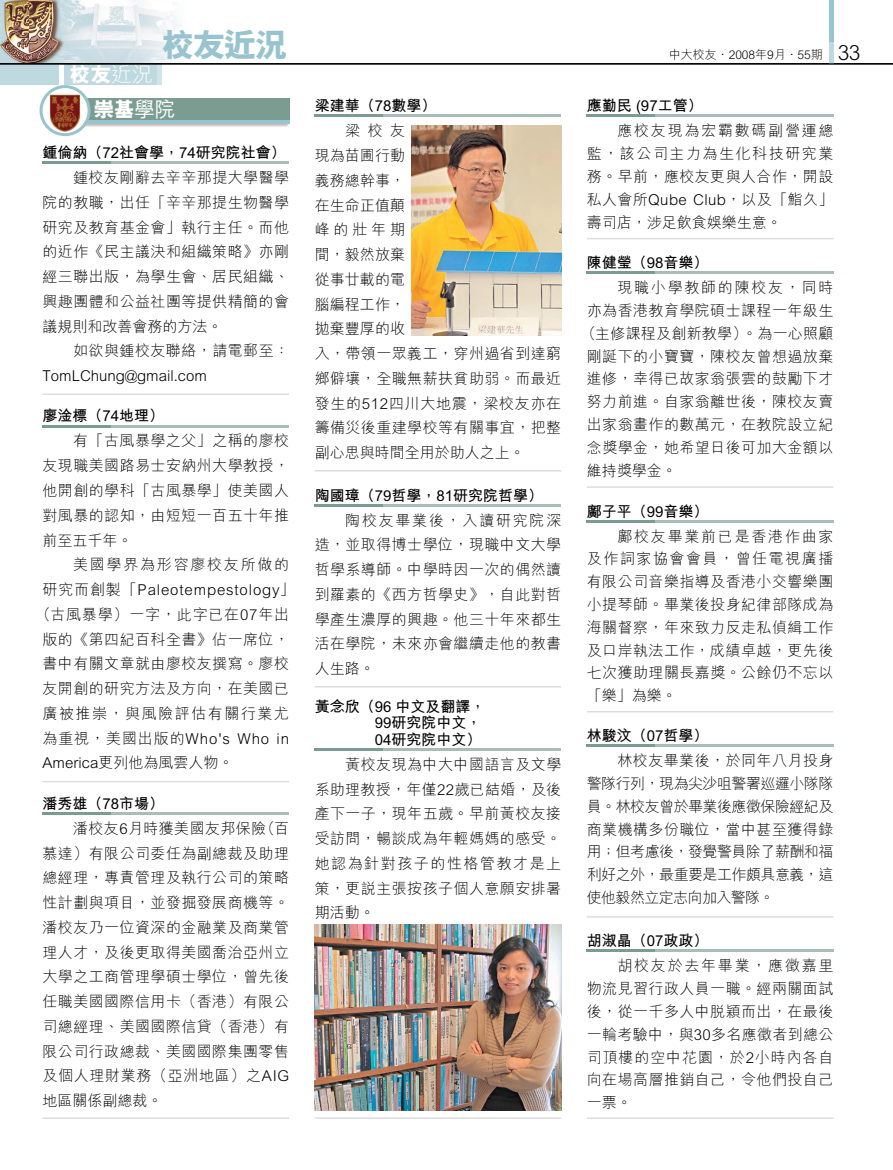
<style>
.page{position:relative;width:893px;height:1170px;background:#fff}
.page>*{position:absolute;margin:0;border:0;box-sizing:border-box;transform-origin:0 0}
.t1{font:800 33px "M Hei HK";color:#98c4cf}
.t2{font:800 21px "M Hei HK";color:#fff}
.t3{font:300 15px/24.8px "M Hei HK";letter-spacing:.03em;color:#000;text-align:justify}
.t4{font:700 15px/16.5px "M Hei HK";color:#000}
.t5{font:300 15px/24.8px "M Hei HK";color:#000}
.t6{font:300 15px "M Hei HK";letter-spacing:.055em;color:#000}
.t7{font:300 15px "M Hei HK";letter-spacing:.115em;color:#000}
.t8{font:300 15px "M Hei HK";letter-spacing:.06em;color:#000}
.t9{font:300 15px "M Hei HK";letter-spacing:.105em;color:#000}
.t10{font:300 12px "M Hei HK";letter-spacing:-.005em;color:#000}
.s1{font-weight:300}
.s2{font-weight:500}
.s3{font-size:21px}
</style>
<div class="page">
<div style="left:48px;top:98px;width:242px;height:29px;background:#613628;opacity:.35"></div>
<div style="left:51px;top:98px;width:238px;height:25px;background:#7b9d91"></div>
<hr style="left:51px;top:120px;width:238px;height:3px;background:#98c4cf">
<svg style="left:41px;top:87px;width:48px;height:48px"></svg>
<img style="left:50px;top:94px;width:30px;height:38px">
<div style="left:40px;top:85px;width:51px;height:51px;border:3px solid #98c4cf;border-radius:50%"></div>
<img style="left:0;top:0;width:893px;height:64px">
<div style="left:0;top:64px;width:162px;height:21px;background:#bfd9e0"></div>
<hr style="left:60px;top:64px;width:4px;height:21px;background:#fff">
<hr style="left:158px;top:64px;width:4px;height:21px;background:#d3e3e8">
<hr style="left:829px;top:0;width:4px;height:64px;background:#98c4cf">
<hr style="left:829px;top:43px;width:4px;height:21px;background:#bfd9e0">
<hr style="left:0;top:64px;width:893px;height:1px;background:#000">
<hr style="left:43px;top:161px;width:246px;height:3px;background:#a9bcb5">
<hr style="left:43px;top:161px;width:68px;height:3px;background:#7b9d91">
<hr style="left:43px;top:393px;width:246px;height:2px;background:#dcddde">
<hr style="left:43px;top:425px;width:246px;height:2px;background:#a9bcb5">
<hr style="left:43px;top:425px;width:68px;height:2px;background:#7b9d91">
<hr style="left:43px;top:780px;width:246px;height:2px;background:#dcddde">
<hr style="left:43px;top:812px;width:246px;height:2px;background:#a9bcb5">
<hr style="left:43px;top:812px;width:68px;height:2px;background:#7b9d91">
<hr style="left:43px;top:1117px;width:246px;height:1px;background:#dcddde">
<hr style="left:315px;top:115px;width:246px;height:2px;background:#a9bcb5">
<hr style="left:315px;top:115px;width:68px;height:2px;background:#7b9d91">
<hr style="left:315px;top:470px;width:246px;height:1px;background:#dcddde">
<hr style="left:315px;top:504px;width:246px;height:2px;background:#a9bcb5">
<hr style="left:315px;top:504px;width:68px;height:2px;background:#7b9d91">
<hr style="left:315px;top:686px;width:246px;height:1px;background:#dcddde">
<hr style="left:315px;top:1117px;width:246px;height:1px;background:#dcddde">
<hr style="left:315px;top:748px;width:246px;height:3px;background:#a9bcb5">
<hr style="left:315px;top:748px;width:68px;height:3px;background:#7b9d91">
<hr style="left:587px;top:115px;width:246px;height:2px;background:#a9bcb5">
<hr style="left:587px;top:115px;width:68px;height:2px;background:#7b9d91">
<hr style="left:587px;top:238px;width:246px;height:1px;background:#dcddde">
<hr style="left:587px;top:744px;width:246px;height:3px;background:#a9bcb5">
<hr style="left:587px;top:744px;width:68px;height:3px;background:#7b9d91">
<hr style="left:587px;top:916px;width:246px;height:1px;background:#dcddde">
<hr style="left:587px;top:949px;width:246px;height:3px;background:#a9bcb5">
<hr style="left:587px;top:949px;width:68px;height:3px;background:#7b9d91">
<hr style="left:587px;top:1117px;width:246px;height:1px;background:#dcddde">
<hr style="left:587px;top:271px;width:246px;height:3px;background:#a9bcb5">
<hr style="left:587px;top:271px;width:68px;height:3px;background:#7b9d91">
<hr style="left:587px;top:486px;width:246px;height:2px;background:#dcddde">
<hr style="left:587px;top:520px;width:246px;height:2px;background:#a9bcb5">
<hr style="left:587px;top:520px;width:68px;height:2px;background:#7b9d91">
<hr style="left:587px;top:710px;width:246px;height:2px;background:#dcddde">
<img style="left:315px;top:924px;width:246px;height:185px">
<img style="left:412px;top:126px;width:149px;height:209px">
<h2 class="t2" style="left:70px;top:60px;width:85px">校友<span class="s1">近況</span></h2>
<h1 class="t1" style="left:162px;top:23px;width:128px">校友近況</h1>
<h2 class="t2" style="left:94px;top:95px;width:84px">崇基<span class="s2">學院</span></h2>
<p class="t4" style="left:43px;top:143px;width:245px">鍾倫納（72社會學，74研究院社會）</p>
<p class="t3" style="left:43px;top:165px;width:248px;text-indent:31px">鍾校友剛辭去辛辛那提大學醫學院的教職，出任「辛辛那提生物醫學研究及教育基金會」執行主任。而他的近作《民主議決和組織策略》亦剛經三聯出版，為學生會、居民組織、興趣團體和公益社團等提供精簡的會議規則和改善會務的方法。</p>
<p class="t5" style="left:43px;top:338px;width:248px;text-indent:31px">如欲與鍾校友聯絡，請電郵至：<br>TomLChung@gmail.com</p>
<p class="t4" style="left:43px;top:406px;width:123px">廖淦標（74地理）</p>
<p class="t3" style="left:43px;top:428px;width:248px;text-indent:31px">有「古風暴學之父」之稱的廖校友現職美國路易士安納州大學教授，他開創的學科「古風暴學」使美國人對風暴的認知，由短短一百五十年推前至五千年。</p>
<p class="t7" style="left:73px;top:554px;width:218px">美國學界為形容廖校友所做的</p>
<p class="t6" style="left:43px;top:579px;width:254px">研究而創製「Paleotempestology」</p>
<p class="t6" style="left:36px;top:603px;width:255px">（古風暴學）一字，此字已在07年出</p>
<p class="t3" style="left:43px;top:626px;width:248px">版的《第四紀百科全書》佔一席位，</p>
<p class="t3" style="left:43px;top:651px;width:248px">書中有關文章就由廖校友撰寫。廖校</p>
<p class="t3" style="left:43px;top:675px;width:248px">友開創的研究方法及方向，在美國已</p>
<p class="t9" style="left:43px;top:702px;width:248px">廣被推崇，與風險評估有關行業尤</p>
<p class="t8" style="left:43px;top:727px;width:248px">為重視，美國出版的Who's Who in</p>
<p class="t5" style="left:43px;top:750px;width:192px">America更列他為風雲人物。</p>
<p class="t4" style="left:43px;top:793px;width:123px">潘秀雄（78市場）</p>
<p class="t3" style="left:43px;top:815px;width:248px;text-indent:31px">潘校友6月時獲美國友邦保險（百慕達）有限公司委任為副總裁及助理總經理，專責管理及執行公司的策略性計劃與項目，並發掘發展商機等。潘校友乃一位資深的金融業及商業管理人才，及後更取得美國喬治亞州立大學之工商管理學碩士學位，曾先後任職美國國際信用卡（香港）有限公司總經理、美國國際信貸（香港）有限公司行政總裁、美國國際集團零售及個人理財業務（亞洲地區）之AIG地區關係副總裁。</p>
<p class="t4" style="left:315px;top:96px;width:123px">梁建華（78數學）</p>
<p class="t3" style="left:315px;top:118px;width:248px;text-align:left;text-indent:31px">梁校友<br>現為苗圃行動<br>義務總幹事，<br>在生命正值顛<br>峰的壯年期<br>間，毅然放棄<br>從事廿載的電<br>腦編程工作，<br>拋棄豐厚的收<br>入，帶領一眾義工，穿州過省到達窮鄉僻壤，全職無薪扶貧助弱。而最近發生的512四川大地震，梁校友亦在籌備災後重建學校等有關事宜，把整副心思與時間全用於助人之上。</p>
<p class="t4" style="left:315px;top:485px;width:230px">陶國璋（79哲學，81研究院哲學）</p>
<p class="t3" style="left:315px;top:507px;width:248px;text-indent:31px">陶校友畢業後，入讀研究院深造，並取得博士學位，現職中文大學哲學系導師。中學時因一次的偶然讀到羅素的《西方哲學史》，自此對哲學產生濃厚的興趣。他三十年來都生活在學院，未來亦會繼續走他的教書人生路。</p>
<p class="t4" style="left:315px;top:697px;width:172px">黃念欣（96 中文及翻譯，　　　　99研究院中文，　　　　04研究院中文）</p>
<p class="t3" style="left:315px;top:751px;width:248px;text-indent:31px">黃校友現為中大中國語言及文學系助理教授，年僅22歲已結婚，及後產下一子，現年五歲。早前黃校友接受訪問，暢談成為年輕媽媽的感受。她認為針對孩子的性格管教才是上策，更說主張按孩子個人意願安排暑期活動。</p>
<p class="t10" style="left:669px;top:46px;width:193px">中大校友．2008年9月．55期 <span class="s3">33</span></p>
<p class="t4" style="left:587px;top:96px;width:117px">應勤民 (97工管）</p>
<p class="t3" style="left:587px;top:119px;width:248px;line-height:22.8px;text-indent:31px">應校友現為宏霸數碼副營運總監，該公司主力為生化科技研究業務。早前，應校友更與人合作，開設私人會所Qube Club，以及「鮨久」壽司店，涉足飲食娛樂生意。</p>
<p class="t4" style="left:587px;top:253px;width:123px">陳健瑩（98音樂）</p>
<p class="t7" style="left:617px;top:277px;width:218px">現職小學教師的陳校友，同時</p>
<p class="t3" style="left:587px;top:297px;width:248px">亦為香港教育學院碩士課程一年級生</p>
<p class="t3" style="left:581px;top:320px;width:254px">（主修課程及創新教學）。為一心照顧</p>
<p class="t3" style="left:587px;top:343px;width:248px">剛誕下的小寶寶，陳校友曾想過放棄</p>
<p class="t3" style="left:587px;top:366px;width:248px">進修，幸得已故家翁張雲的鼓勵下才</p>
<p class="t3" style="left:587px;top:388px;width:248px">努力前進。自家翁離世後，陳校友賣</p>
<p class="t3" style="left:587px;top:411px;width:248px">出家翁畫作的數萬元，在教院設立紀</p>
<p class="t3" style="left:587px;top:434px;width:248px">念獎學金，她希望日後可加大金額以</p>
<p class="t3" style="left:587px;top:457px;width:91px">維持獎學金。</p>
<p class="t4" style="left:587px;top:501px;width:123px">鄺子平（99音樂）</p>
<p class="t3" style="left:587px;top:524px;width:248px;line-height:22.8px;text-indent:31px">鄺校友畢業前已是香港作曲家及作詞家協會會員，曾任電視廣播有限公司音樂指導及香港小交響樂團小提琴師。畢業後投身紀律部隊成為海關督察，年來致力反走私偵緝工作及口岸執法工作，成績卓越，更先後七次獲助理關長嘉獎。公餘仍不忘以「樂」為樂。</p>
<p class="t4" style="left:587px;top:726px;width:123px">林駿汶（07哲學）</p>
<p class="t3" style="left:587px;top:748px;width:248px;line-height:22.8px;text-indent:31px">林校友畢業後，於同年八月投身警隊行列，現為尖沙咀警署巡邏小隊隊員。林校友曾於畢業後應徵保險經紀及商業機構多份職位，當中甚至獲得錄用；但考慮後，發覺警員除了薪酬和福利好之外，最重要是工作頗具意義，這使他毅然立定志向加入警隊。</p>
<p class="t4" style="left:587px;top:931px;width:123px">胡淑晶（07政政）</p>
<p class="t3" style="left:587px;top:953px;width:248px;line-height:22.8px;text-indent:31px">胡校友於去年畢業，應徵嘉里物流見習行政人員一職。經兩關面試後，從一千多人中脫穎而出，在最後一輪考驗中，與30多名應徵者到總公司頂樓的空中花園，於2小時內各自向在場高層推銷自己，令他們投自己一票。</p>
</div>
